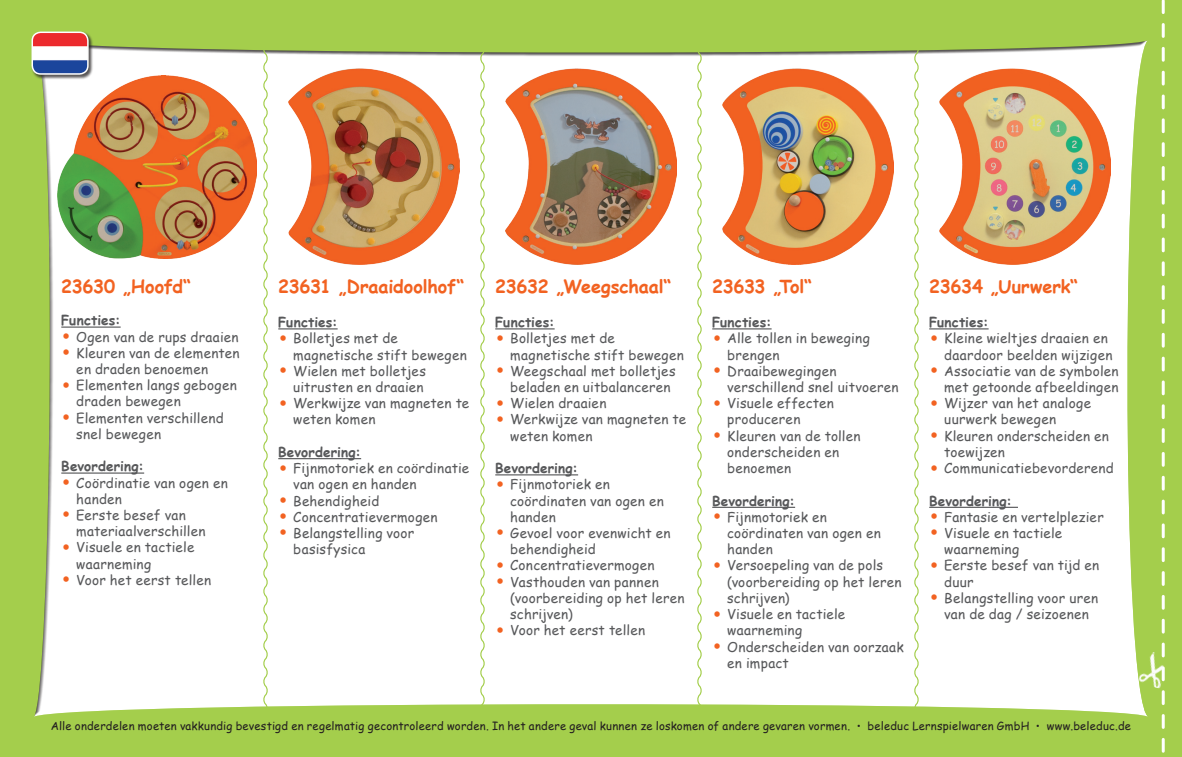
<style>
.page{position:relative;width:1182px;height:757px;background:#fff}
.page>*{position:absolute;margin:0;border:0;box-sizing:border-box;transform-origin:0 0}
.t1{font:700 18px "Comic Sans MS";letter-spacing:-.01em;color:#f26221}
.t2{font:13.5px/16.2px "Comic Sans MS";letter-spacing:.015em;color:#57585a}
.t3{font:700 13.5px "Comic Sans MS";letter-spacing:.01em;color:#57585a}
.t4{font:11.25px "Comic Sans MS";letter-spacing:.02em;color:#231f20}
.s1{font-size:27px;color:#f26221}
</style>
<div class="page">
<div style="left:0;top:0;width:1175px;height:756px;background:#a4ce4c"></div>
<div style="left:1175px;top:0;width:6px;height:756px;background:#a4ce4c"></div>
<div style="left:33px;top:35px;width:1117px;height:681px;background:#231f20;opacity:.75"></div>
<svg style="left:261px;top:35px;width:8px;height:681px"></svg>
<svg style="left:478px;top:35px;width:8px;height:681px"></svg>
<svg style="left:695px;top:35px;width:8px;height:681px"></svg>
<svg style="left:912px;top:35px;width:8px;height:681px"></svg>
<svg style="left:1161px;top:0;width:3px;height:753px"></svg>
<img style="left:1137px;top:649px;width:28px;height:39px">
<img style="left:58px;top:75px;width:198px;height:183px">
<img style="left:289px;top:69px;width:170px;height:195px">
<img style="left:506px;top:69px;width:170px;height:195px">
<img style="left:722px;top:69px;width:171px;height:195px">
<img style="left:939px;top:69px;width:170px;height:195px">
<div style="left:31px;top:31px;width:63px;height:49px;background:#231f20;opacity:.75"></div>
<img style="left:32px;top:32px;width:56px;height:42px">
<div style="left:32px;top:31px;width:57px;height:44px;border:2px solid #fff;border-radius:9px"></div>
<hr style="left:61px;top:326px;width:60px;height:1px;background:#57585a">
<hr style="left:61px;top:472px;width:83px;height:1px;background:#57585a">
<hr style="left:278px;top:328px;width:59px;height:1px;background:#57585a">
<hr style="left:278px;top:458px;width:83px;height:1px;background:#57585a">
<hr style="left:495px;top:328px;width:59px;height:1px;background:#57585a">
<hr style="left:495px;top:474px;width:83px;height:1px;background:#57585a">
<hr style="left:712px;top:328px;width:59px;height:1px;background:#57585a">
<hr style="left:712px;top:506px;width:83px;height:1px;background:#57585a">
<hr style="left:929px;top:328px;width:59px;height:1px;background:#57585a">
<hr style="left:929px;top:506px;width:88px;height:1px;background:#57585a">
<svg style="left:1174px;top:749px;width:8px;height:8px"></svg>
<h1 class="t1" style="left:61px;top:273px;width:131px">23630 „Hoofd“</h1>
<p class="t3" style="left:61px;top:310px;width:61px">Functies:</p>
<p class="t2" style="left:61px;top:328px;width:179px"><span class="s1">•</span> Ogen van de rups draaien</p>
<p class="t2" style="left:76px;top:344px;width:165px;text-indent:-15px"><span class="s1">•</span> Kleuren van de elementen en draden benoemen</p>
<p class="t2" style="left:76px;top:376px;width:162px;text-indent:-15px"><span class="s1">•</span> Elementen langs gebogen draden bewegen</p>
<p class="t2" style="left:76px;top:409px;width:149px;text-indent:-15px"><span class="s1">•</span> Elementen verschillend snel bewegen</p>
<p class="t3" style="left:61px;top:456px;width:84px">Bevordering:</p>
<p class="t2" style="left:76px;top:473px;width:153px;text-indent:-15px"><span class="s1">•</span> Coördinatie van ogen en handen</p>
<p class="t2" style="left:76px;top:506px;width:131px;text-indent:-15px"><span class="s1">•</span> Eerste besef van materiaalverschillen</p>
<p class="t2" style="left:76px;top:538px;width:120px;text-indent:-15px"><span class="s1">•</span> Visuele en tactiele waarneming</p>
<p class="t2" style="left:61px;top:571px;width:151px"><span class="s1">•</span> Voor het eerst tellen</p>
<h1 class="t1" style="left:278px;top:273px;width:187px">23631 „Draaidoolhof“</h1>
<p class="t3" style="left:278px;top:312px;width:61px">Functies:</p>
<p class="t2" style="left:293px;top:329px;width:175px;text-indent:-15px"><span class="s1">•</span> Bolletjes met de magnetische stift bewegen</p>
<p class="t2" style="left:278px;top:362px;width:149px;text-align:right"><span class="s1">•</span> Wielen met bolletjes uitrusten en draaien</p>
<p class="t2" style="left:293px;top:394px;width:177px;text-indent:-15px"><span class="s1">•</span> Werkwijze van magneten te weten komen</p>
<p class="t3" style="left:278px;top:441px;width:84px">Bevordering:</p>
<p class="t2" style="left:293px;top:459px;width:177px;text-indent:-15px"><span class="s1">•</span> Fijnmotoriek en coördinatie van ogen en handen</p>
<p class="t2" style="left:278px;top:491px;width:102px"><span class="s1">•</span> Behendigheid</p>
<p class="t2" style="left:278px;top:508px;width:161px"><span class="s1">•</span> Concentratievermogen</p>
<p class="t2" style="left:293px;top:524px;width:123px;text-indent:-15px"><span class="s1">•</span> Belangstelling voor basisfysica</p>
<h1 class="t1" style="left:495px;top:273px;width:177px">23632 „Weegschaal“</h1>
<p class="t3" style="left:495px;top:312px;width:61px">Functies:</p>
<p class="t2" style="left:510px;top:329px;width:175px;text-indent:-15px"><span class="s1">•</span> Bolletjes met de magnetische stift bewegen</p>
<p class="t2" style="left:510px;top:362px;width:167px;text-indent:-15px"><span class="s1">•</span> Weegschaal met bolletjes beladen en uitbalanceren</p>
<p class="t2" style="left:495px;top:394px;width:113px"><span class="s1">•</span> Wielen draaien</p>
<p class="t2" style="left:510px;top:410px;width:177px;text-indent:-15px"><span class="s1">•</span> Werkwijze van magneten te weten komen</p>
<p class="t3" style="left:495px;top:458px;width:84px">Bevordering:</p>
<p class="t2" style="left:510px;top:475px;width:155px;text-indent:-15px"><span class="s1">•</span> Fijnmotoriek en coördinaten van ogen en handen</p>
<p class="t2" style="left:510px;top:524px;width:162px;text-indent:-15px"><span class="s1">•</span> Gevoel voor evenwicht en behendigheid</p>
<p class="t2" style="left:495px;top:556px;width:161px"><span class="s1">•</span> Concentratievermogen</p>
<p class="t2" style="left:510px;top:572px;width:176px;text-indent:-15px"><span class="s1">•</span> Vasthouden van pannen (voorbereiding op het leren schrijven)</p>
<p class="t2" style="left:495px;top:621px;width:151px"><span class="s1">•</span> Voor het eerst tellen</p>
<h1 class="t1" style="left:712px;top:273px;width:101px">23633 „Tol“</h1>
<p class="t3" style="left:712px;top:312px;width:61px">Functies:</p>
<p class="t2" style="left:727px;top:329px;width:144px;text-indent:-15px"><span class="s1">•</span> Alle tollen in beweging brengen</p>
<p class="t2" style="left:727px;top:362px;width:173px;text-indent:-15px"><span class="s1">•</span> Draaibewegingen verschillend snel uitvoeren</p>
<p class="t2" style="left:727px;top:394px;width:108px;text-indent:-15px"><span class="s1">•</span> Visuele effecten produceren</p>
<p class="t2" style="left:727px;top:427px;width:135px;text-indent:-15px"><span class="s1">•</span> Kleuren van de tollen onderscheiden en benoemen</p>
<p class="t3" style="left:712px;top:490px;width:84px">Bevordering:</p>
<p class="t2" style="left:727px;top:508px;width:155px;text-indent:-15px"><span class="s1">•</span> Fijnmotoriek en coördinaten van ogen en handen</p>
<p class="t2" style="left:727px;top:556px;width:176px;text-indent:-15px"><span class="s1">•</span> Versoepeling van de pols (voorbereiding op het leren schrijven)</p>
<p class="t2" style="left:727px;top:605px;width:120px;text-indent:-15px"><span class="s1">•</span> Visuele en tactiele waarneming</p>
<p class="t2" style="left:727px;top:637px;width:178px;text-indent:-15px"><span class="s1">•</span> Onderscheiden van oorzaak en impact</p>
<h1 class="t1" style="left:929px;top:273px;width:150px">23634 „Uurwerk“</h1>
<p class="t3" style="left:929px;top:312px;width:61px">Functies:</p>
<p class="t2" style="left:944px;top:329px;width:170px;text-indent:-15px"><span class="s1">•</span> Kleine wieltjes draaien en daardoor beelden wijzigen</p>
<p class="t2" style="left:929px;top:362px;width:191px;text-align:right"><span class="s1">•</span> Associatie van de symbolen met getoonde afbeeldingen</p>
<p class="t2" style="left:944px;top:394px;width:148px;text-indent:-15px"><span class="s1">•</span> Wijzer van het analoge uurwerk bewegen</p>
<p class="t2" style="left:944px;top:427px;width:166px;text-indent:-15px"><span class="s1">•</span> Kleuren onderscheiden en toewijzen</p>
<p class="t2" style="left:929px;top:459px;width:186px"><span class="s1">•</span> Communicatiebevorderend</p>
<p class="t3" style="left:929px;top:490px;width:84px">Bevordering:</p>
<p class="t2" style="left:929px;top:508px;width:176px"><span class="s1">•</span> Fantasie en vertelplezier</p>
<p class="t2" style="left:944px;top:524px;width:120px;text-indent:-15px"><span class="s1">•</span> Visuele en tactiele waarneming</p>
<p class="t2" style="left:944px;top:556px;width:156px;text-indent:-15px"><span class="s1">•</span> Eerste besef van tijd en duur</p>
<p class="t2" style="left:929px;top:589px;width:170px;text-align:center"><span class="s1">•</span> Belangstelling voor uren van de dag / seizoenen</p>
<p class="t4" style="left:51px;top:717px;width:1081px">Alle onderdelen moeten vakkundig bevestigd en regelmatig gecontroleerd worden. In het andere geval kunnen ze loskomen of andere gevaren vormen. • beleduc Lernspielwaren GmbH • www.beleduc.de</p>
</div>
